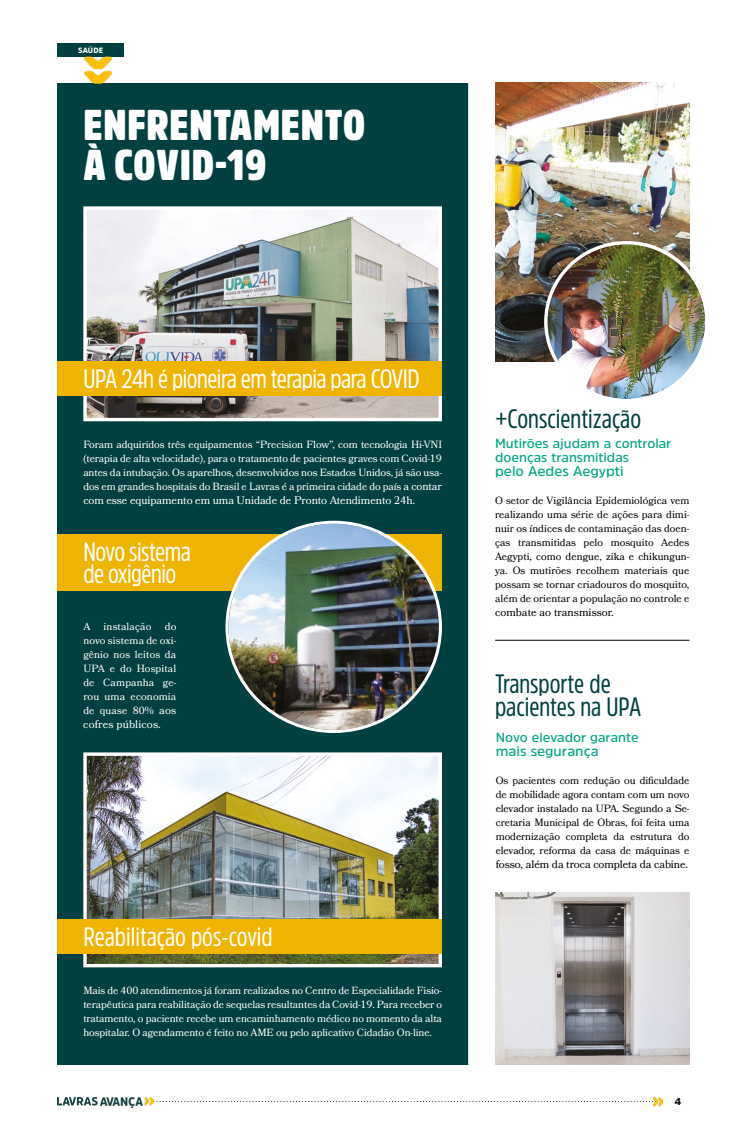
<style>
.page{position:relative;width:738px;height:1134px;background:#fff}
.page>*{position:absolute;margin:0;border:0;box-sizing:border-box;transform-origin:0 0}
.t1{font:900 42.6px/39.8px "Amsi Pro Cond";letter-spacing:.02em;color:#fff}
.t2{font:26.5px/22.7px "Amsi Pro Cond";letter-spacing:-.02em;color:#fff}
.t3{font:26.5px/22.7px "Amsi Pro Cond";color:#004040}
.t4{font:26.5px "Amsi Pro Cond";color:#fff}
.t5{font:600 14px "Amsi Pro";color:#03a687}
.t6{font:600 13.3px/14px "Amsi Pro";color:#03a687}
.t7{font:11px "Bookmania";letter-spacing:-.01em;color:#000}
.t8{font:11px "Bookmania";letter-spacing:-.01em;color:#fff}
.t9{font:11px "Bookmania";letter-spacing:.01em;color:#fff}
.t10{font:10.4px/14px "Bookmania";letter-spacing:-.01em;color:#fff;text-align:justify}
.t11{font:10.4px/14px "Bookmania";letter-spacing:-.005em;color:#000;text-align:justify}
.t12{font:10.4px "Bookmania";letter-spacing:.01em;color:#fff}
.t13{font:900 10px "Amsi Pro";color:#000}
.t14{font:900 7.6px "Amsi Pro";letter-spacing:.01em;color:#fff}
.s1{font-size:11px}
</style>
<div class="page">
<img style="left:57px;top:1097px;width:41px;height:9px">
<img style="left:100px;top:1097px;width:42px;height:10px">
<svg style="left:145px;top:1097px;width:518px;height:10px"></svg>
<div style="left:57px;top:83px;width:411px;height:982px;background:#004040"></div>
<img style="left:495px;top:892px;width:194px;height:173px">
<div style="left:57px;top:43px;width:67px;height:13px;background:#004040"></div>
<img style="left:83px;top:206px;width:359px;height:216px">
<div style="left:57px;top:361px;width:384px;height:35px;background:#eeb400"></div>
<img style="left:82px;top:752px;width:360px;height:216px">
<div style="left:57px;top:919px;width:384px;height:34px;background:#eeb400"></div>
<div style="left:57px;top:534px;width:384px;height:56px;background:#eeb400"></div>
<img style="left:228px;top:524px;width:210px;height:206px">
<img style="left:495px;top:83px;width:194px;height:278px">
<img style="left:83px;top:56px;width:31px;height:28px">
<hr style="left:494px;top:640px;width:195px;height:1px;background:#000">
<img style="left:547px;top:244px;width:157px;height:154px">
<div style="left:543px;top:241px;width:165px;height:161px;border:3px solid #fff;border-radius:50%"></div>
<p class="t14" style="left:78px;top:45px;width:26px">SAÚDE</p>
<h1 class="t1" style="left:84px;top:104px;width:283px">ENFRENTAMENTO<br>À COVID-19</h1>
<h2 class="t2" style="left:83px;top:367px;width:337px">UPA 24h é pioneira em terapia para COVID</h2>
<p class="t10" style="left:83px;top:437px;width:360px">Foram adquiridos três equipamentos “Precision Flow”, com tecnologia Hi-VNI (terapia de alta velocidade), para o tratamento de pacientes graves com Covid-19 antes da intubação. Os aparelhos, desenvolvidos nos Estados Unidos, já são usa&shy;dos em grandes hospitais do Brasil e Lavras é a primeira cidade do país <span class="s1">a contar</span></p>
<p class="t8" style="left:83px;top:494px;width:333px">com esse equipamento em uma Unidade de Pronto Atendimento 24h.</p>
<h2 class="t2" style="left:83px;top:539px;width:109px">Novo sistema de oxigênio</h2>
<p class="t10" style="left:83px;top:619px;width:8px">A</p>
<p class="t12" style="left:103px;top:620px;width:49px">instalação</p>
<p class="t10" style="left:83px;top:619px;width:94px;text-indent:81px">do novo sistema de oxi&shy;gênio nos leitos da UPA e do Hospital de Campanha ge&shy;rou uma economia de quase 80% <span class="s1">aos</span></p>
<p class="t9" style="left:83px;top:718px;width:79px">cofres públicos.</p>
<h2 class="t4" style="left:83px;top:918px;width:191px">Reabilitação pós-covid</h2>
<p class="t10" style="left:83px;top:983px;width:360px">Mais de 400 atendimentos já foram realizados no Centro de Especialidade Fisio&shy;terapêutica para reabilitação de sequelas resultantes da Covid-19. Para receber o tratamento, o paciente recebe um encaminhamento médico no momento da alta hospitalar. O agendamento é feito no AME ou pelo aplicativo Cidadão On-line.</p>
<h2 class="t3" style="left:494px;top:407px;width:147px">+Conscientização</h2>
<p class="t6" style="left:494px;top:436px;width:178px">Mutirões ajudam a controlar doenças transmitidas</p>
<h3 class="t5" style="left:494px;top:461px;width:130px">pelo Aedes Aegypti</h3>
<p class="t11" style="left:494px;top:493px;width:196px">O setor de Vigilância Epidemiológica vem realizando uma série de ações para dimi&shy;nuir os índices de contaminação das doen&shy;ças transmitidas pelo mosquito Aedes Aegypti, como dengue, zika e chikungun&shy;ya. Os mutirões recolhem materiais que possam se tornar criadouros do mosquito, além de orientar a população no controle e</p>
<p class="t7" style="left:494px;top:606px;width:120px">combate ao transmissor.</p>
<h2 class="t3" style="left:494px;top:672px;width:148px">Transporte de pacientes na UPA</h2>
<p class="t6" style="left:495px;top:730px;width:144px">Novo elevador garante</p>
<h3 class="t5" style="left:495px;top:741px;width:104px">mais segurança</h3>
<p class="t11" style="left:495px;top:773px;width:195px">Os pacientes com redução ou dificuldade de mobilidade agora contam com um novo elevador instalado na UPA. Segundo a Se&shy;cretaria Municipal de Obras, foi feita uma modernização completa da estrutura do elevador, reforma da casa de máquinas e</p>
<p class="t7" style="left:495px;top:858px;width:194px">fosso, além da troca completa da cabine.</p>
<p class="t13" style="left:674px;top:1095px;width:8px">4</p>
</div>
